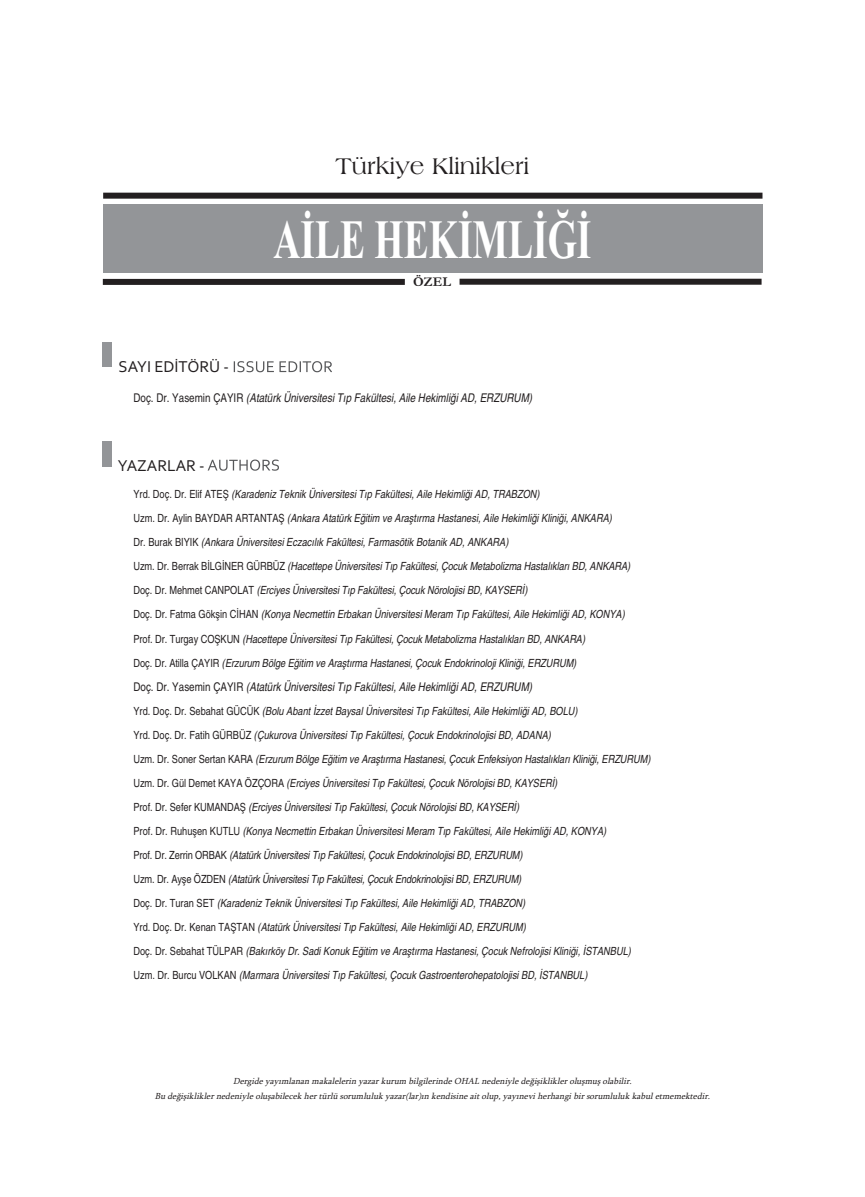
<style>
.page{position:relative;width:865px;height:1197px;background:#fff}
.page>*{position:absolute;margin:0;border:0;box-sizing:border-box;transform-origin:0 0}
.t1{font:700 55.35px "Times New Roman";color:#fff;scale:.68 1}
.t2{font:24px "Americana BT Roman";color:#231f20}
.t3{font:16.5px "Corbel";color:#231f20}
.t4{font:700 13.5px "Garamond";color:#231f20}
.t5{font:italic condensed 12px "Helvetica";color:#231f20}
.t6{font:italic condensed 11.25px/24px "Helvetica";color:#231f20}
.t7{font:italic 9px/15px "Sylfaen";color:#231f20;text-align:center}
.s1{font-style:normal}
</style>
<div class="page">
<div style="left:103px;top:204px;width:659px;height:68px;background:#939598"></div>
<div style="left:103px;top:193px;width:659px;height:6px;background:#231f20"></div>
<div style="left:103px;top:279px;width:302px;height:6px;background:#231f20"></div>
<div style="left:459px;top:279px;width:302px;height:6px;background:#231f20"></div>
<div style="left:103px;top:342px;width:9px;height:25px;background:#939598"></div>
<div style="left:103px;top:441px;width:9px;height:25px;background:#939598"></div>
<svg style="left:234px;top:361px;width:67px;height:11px"></svg>
<svg style="left:208px;top:459px;width:71px;height:11px"></svg>
<h3 class="t3" style="left:119px;top:357px;width:112px">SAYI EDİTÖRÜ -</h3>
<h2 class="t2" style="left:335px;top:152px;width:195px">Türkiye Klinikleri</h2>
<h1 class="t1" style="left:273px;top:207px;width:469px">AİLE HEKİMLİĞİ</h1>
<p class="t4" style="left:413px;top:274px;width:39px">ÖZEL</p>
<p class="t5" style="left:133px;top:391px;width:400px"><span class="s1">Doç. Dr. Yasemin ÇAYIR</span> (Atatürk Üniversitesi Tıp Fakültesi, Aile Hekimliği AD, ERZURUM)</p>
<h3 class="t3" style="left:118px;top:455px;width:88px">YAZARLAR -</h3>
<p class="t6" style="left:133px;top:482px;width:498px"><span class="s1">Yrd. Doç. Dr. Elif ATEŞ</span> (Karadeniz Teknik Üniversitesi Tıp Fakültesi, Aile Hekimliği AD, TRABZON)<br><span class="s1">Uzm. Dr. Aylin BAYDAR ARTANTAŞ</span> (Ankara Atatürk Eğitim ve Araştırma Hastanesi, Aile Hekimliği Kliniği, ANKARA)<br><span class="s1">Dr. Burak BIYIK</span> (Ankara Üniversitesi Eczacılık Fakültesi, Farmasötik Botanik AD, ANKARA)<br><span class="s1">Uzm. Dr. Berrak BİLGİNER GÜRBÜZ</span> (Hacettepe Üniversitesi Tıp Fakültesi, Çocuk Metabolizma Hastalıkları BD, ANKARA)<br><span class="s1">Doç. Dr. Mehmet CANPOLAT</span> (Erciyes Üniversitesi Tıp Fakültesi, Çocuk Nörolojisi BD, KAYSERİ)<br><span class="s1">Doç. Dr. Fatma Gökşin CİHAN</span> (Konya Necmettin Erbakan Üniversitesi Meram Tıp Fakültesi, Aile Hekimliği AD, KONYA)<br><span class="s1">Prof. Dr. Turgay COŞKUN</span> (Hacettepe Üniversitesi Tıp Fakültesi, Çocuk Metabolizma Hastalıkları BD, ANKARA)<br><span class="s1">Doç. Dr. Atilla ÇAYIR</span> (Erzurum Bölge Eğitim ve Araştırma Hastanesi, Çocuk Endokrinoloji Kliniği, ERZURUM)</p>
<p class="t5" style="left:133px;top:679px;width:400px"><span class="s1">Doç. Dr. Yasemin ÇAYIR</span> (Atatürk Üniversitesi Tıp Fakültesi, Aile Hekimliği AD, ERZURUM)</p>
<p class="t6" style="left:133px;top:698px;width:518px"><span class="s1">Yrd. Doç. Dr. Sebahat GÜCÜK</span> (Bolu Abant İzzet Baysal Üniversitesi Tıp Fakültesi, Aile Hekimliği AD, BOLU)<br><span class="s1">Yrd. Doç. Dr. Fatih GÜRBÜZ</span> (Çukurova Üniversitesi Tıp Fakültesi, Çocuk Endokrinolojisi BD, ADANA)<br><span class="s1">Uzm. Dr. Soner Sertan KARA</span> (Erzurum Bölge Eğitim ve Araştırma Hastanesi, Çocuk Enfeksiyon Hastalıkları Kliniği, ERZURUM)<br><span class="s1">Uzm. Dr. Gül Demet KAYA ÖZÇORA</span> (Erciyes Üniversitesi Tıp Fakültesi, Çocuk Nörolojisi BD, KAYSERİ)<br><span class="s1">Prof. Dr. Sefer KUMANDAŞ</span> (Erciyes Üniversitesi Tıp Fakültesi, Çocuk Nörolojisi BD, KAYSERİ)<br><span class="s1">Prof. Dr. Ruhuşen KUTLU</span> (Konya Necmettin Erbakan Üniversitesi Meram Tıp Fakültesi, Aile Hekimliği AD, KONYA)<br><span class="s1">Prof. Dr. Zerrin ORBAK</span> (Atatürk Üniversitesi Tıp Fakültesi, Çocuk Endokrinolojisi BD, ERZURUM)<br><span class="s1">Uzm. Dr. Ayşe ÖZDEN</span> (Atatürk Üniversitesi Tıp Fakültesi, Çocuk Endokrinolojisi BD, ERZURUM)<br><span class="s1">Doç. Dr. Turan SET</span> (Karadeniz Teknik Üniversitesi Tıp Fakültesi, Aile Hekimliği AD, TRABZON)<br><span class="s1">Yrd. Doç. Dr. Kenan TAŞTAN</span> (Atatürk Üniversitesi Tıp Fakültesi, Aile Hekimliği AD, ERZURUM)<br><span class="s1">Doç. Dr. Sebahat TÜLPAR</span> (Bakırköy Dr. Sadi Konuk Eğitim ve Araştırma Hastanesi, Çocuk Nefrolojisi Kliniği, İSTANBUL)<br><span class="s1">Uzm. Dr. Burcu VOLKAN</span> (Marmara Üniversitesi Tıp Fakültesi, Çocuk Gastroenterohepatolojisi BD, İSTANBUL)</p>
<p class="t7" style="left:155px;top:1073px;width:559px">Dergide yayımlanan makalelerin yazar kurum bilgilerinde OHAL nedeniyle değişiklikler oluşmuş olabilir.<br>Bu değişiklikler nedeniyle oluşabilecek her türlü sorumluluk yazar(lar)ın kendisine ait olup, yayınevi herhangi bir sorumluluk kabul etmemektedir.</p>
</div>
